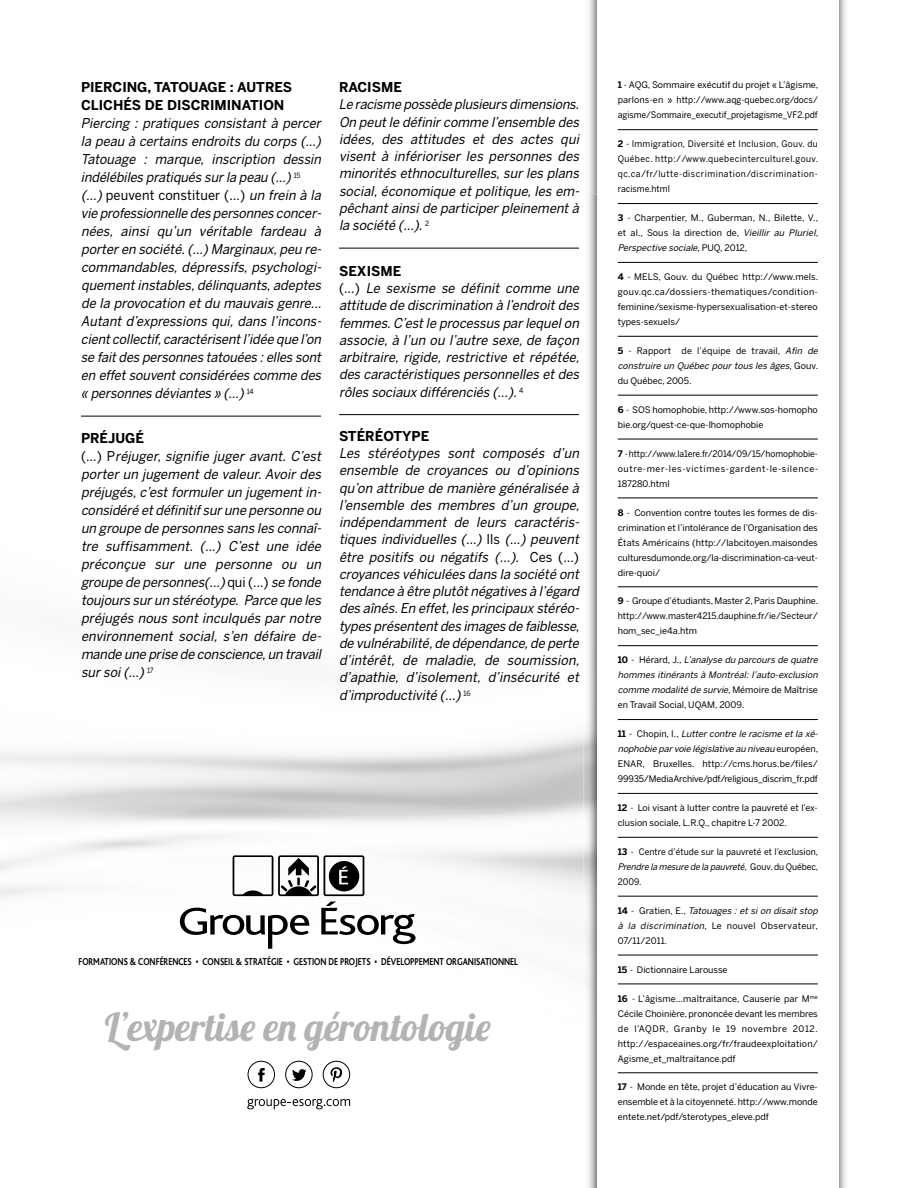
<style>
.page{position:relative;width:918px;height:1188px;background:#fff}
.page>*{position:absolute;margin:0;border:0;box-sizing:border-box;transform-origin:0 0}
.t1{font:39px "Lobster 1.4";color:#b3b3b3}
.t2{font:italic 13.5px/17.2px "Benton Sans";color:#000;scale:.95 1}
.t3{font:italic 13.5px/18px "Benton Sans";color:#000;scale:.94 1}
.t4{font:700 13.5px/18px "Benton Sans";color:#000}
.t5{font:700 10.5px "Bliss";color:#000;scale:.8 1}
.t6{font:9px/15px "Benton Sans";color:#000;text-align:justify}
.t7{font:italic 9px/15px "Benton Sans";color:#000}
.t8{font:9px/15px "Benton Sans";color:#000;text-align:justify;scale:.95 1}
.s1{font-style:normal}
.s2{font-weight:700;font-style:normal}
.s3{font-weight:700}
.s4{font-style:italic}
</style>
<div class="page">
<img style="left:0;top:247px;width:584px;height:863px">
<hr style="left:81px;top:416px;width:240px;height:1px;background:#000">
<hr style="left:339px;top:248px;width:240px;height:1px;background:#000">
<hr style="left:339px;top:414px;width:240px;height:1px;background:#000">
<img style="left:839px;top:0;width:7px;height:1188px">
<img style="left:589px;top:0;width:8px;height:192px">
<img style="left:584px;top:192px;width:13px;height:996px">
<hr style="left:618px;top:129px;width:200px;height:1px;background:#000">
<hr style="left:618px;top:203px;width:200px;height:1px;background:#000">
<hr style="left:618px;top:262px;width:200px;height:1px;background:#000">
<hr style="left:618px;top:336px;width:200px;height:1px;background:#000">
<hr style="left:618px;top:395px;width:200px;height:1px;background:#000">
<hr style="left:618px;top:439px;width:200px;height:1px;background:#000">
<hr style="left:618px;top:498px;width:200px;height:1px;background:#000">
<hr style="left:618px;top:587px;width:200px;height:1px;background:#000">
<hr style="left:618px;top:645px;width:200px;height:1px;background:#000">
<hr style="left:618px;top:719px;width:200px;height:1px;background:#000">
<hr style="left:618px;top:793px;width:200px;height:1px;background:#000">
<hr style="left:618px;top:837px;width:200px;height:1px;background:#000">
<hr style="left:618px;top:896px;width:200px;height:1px;background:#000">
<hr style="left:618px;top:955px;width:200px;height:1px;background:#000">
<hr style="left:618px;top:984px;width:200px;height:1px;background:#000">
<hr style="left:618px;top:1073px;width:200px;height:1px;background:#000">
<svg style="left:180px;top:908px;width:129px;height:41px"></svg>
<svg style="left:321px;top:902px;width:95px;height:42px"></svg>
<svg style="left:233px;top:855px;width:131px;height:41px"></svg>
<svg style="left:247px;top:1099px;width:103px;height:10px"></svg>
<svg style="left:258px;top:1068px;width:7px;height:14px"></svg>
<div style="left:248px;top:1061px;width:27px;height:27px;border:1px solid #000;border-radius:50%"></div>
<svg style="left:331px;top:1067px;width:11px;height:15px"></svg>
<div style="left:323px;top:1061px;width:27px;height:27px;border:1px solid #000;border-radius:50%"></div>
<div style="left:285px;top:1061px;width:28px;height:27px;border:1px solid #000;border-radius:50%"></div>
<svg style="left:292px;top:1069px;width:14px;height:12px"></svg>
<h2 class="t4" style="left:81px;top:78px;width:213px">PIERCING, TATOUAGE : AUTRES<br>CLICHÉS DE DISCRIMINATION</h2>
<p class="t3" style="left:81px;top:114px;width:259px">Piercing : pratiq ues consistant à percer la peau à certains endroits du corps (…)<br>Tatouage : marq ue, inscription dessin indélébiles pratiqués sur la peau (…) <sup>1</sup> <sup>5 </sup>(…) <span class="s1">peuvent constituer (…)</span> un frein à la vie professionnelle des personnes concer&shy;nées, ainsi q u’un véritable fardeau à porter en société. (…) Marginaux, peu re&shy;commandables, dépressifs, psychologi&shy;q uement instables, délinq uants, adeptes de la provocation et du mauvais genre...<br>Autant d’expressions q ui, dans l’incons&shy;cient collectif, caractérisent l’idée q ue l’on se fait des personnes tatouées : elles sont en effet souvent considérées comme des « personnes déviantes » (…) <sup>14</sup></p>
<p class="t2" style="left:81px;top:429px;width:256px;line-height:18px"><span class="s2">PRÉJUGÉ<br></span><span class="s1">( … ) P</span> réjuger, signifie juger avant. C’est porter un jugement de valeur. Avoir des préjugés, c’est formuler un jugement in&shy;considéré et définitif sur une personne ou un groupe de personnes sans les connaî&shy;tre suffisamment. (…) C’est une idée préconçue sur une personne ou un groupe de personnes(…) <span class="s1">q u i ( … )</span> se fonde toujours sur un stéréotype. Parce q ue les préjugés nous sont inculq ués par notre environnement social, s’en défaire de&shy;mande une prise de conscience, un travail sur soi (…) <sup>17</sup></p>
<h2 class="t4" style="left:339px;top:78px;width:64px">RACISME</h2>
<p class="t3" style="left:339px;top:96px;width:259px;line-height:17.2px;text-align:justify">Le racisme possède plusieurs dimensions.<br>On peut le définir comme l’ensemble des idées, des attitudes et des actes q ui visent à inférioriser les personnes des minorités ethnoculturelles, sur les plans social, économique et politique, les em&shy;pêchant ainsi de participer pleinement à la société (…). <sup>2</sup></p>
<p class="t2" style="left:339px;top:263px;width:257px"><span class="s2">SEXISME<br></span><span class="s1">( … )</span> Le sexisme se définit comme une attitude de discrimination à l’endroit des femmes. C’est le processus par leq uel on associe, à l’un ou l’autre sexe, de façon arbitraire, rigide, restrictive et répétée, des caractéristiq ues personnelles et des rôles sociaux différenciés (…). <sup>4</sup></p>
<h2 class="t4" style="left:339px;top:427px;width:92px">STÉRÉOTYPE</h2>
<p class="t2" style="left:339px;top:445px;width:257px">Les stéréotypes sont composés d’un ensemble de croyances ou d’opinions q u’on attribue de manière généralisée à l’ensemble des membres d’un groupe, indépendamment de leurs caractéris&shy;tiques individuelles (…) <span class="s1">I l s</span> (…) peuvent être positifs ou négatifs (…). <span class="s1">Ces ( … ) </span>croyances véhiculées dans la société ont tendance à être plutôt négatives à l’égard des aînés. En effet, les principaux stéréo&shy;types présentent des images de faiblesse, de vulnérabilité, de dépendance, de perte d’intérêt, de maladie, de soumission, d’apathie, d’isolement, d’insécurité et d’improductivité (…) <sup>16</sup></p>
<p class="t5" style="left:78px;top:958px;width:551px">FORMATIONS &amp; CONFÉRENCES • CONSEIL &amp; STRATÉGIE • GESTION DE PROJETS • DÉVELOPPEMENT ORGANISATIONNEL</p>
<h1 class="t1" style="left:105px;top:1002px;width:388px">L’expertise en gérontologie</h1>
<p class="t6" style="left:618px;top:78px;width:202px"><span class="s3">1</span> - AQG, Sommaire exécutif du projet « L’âgisme, parlons-en » http://www.aqg-quebec.org/docs/ agisme/Sommaire_executif_projetagisme_VF2.pdf</p>
<p class="t6" style="left:618px;top:137px;width:202px"><span class="s3">2</span> - Immigration, Diversité et Inclusion, Gouv. du Québec. http://www.quebecinterculturel.gouv. qc.ca/fr/lutte-discrimination/discrimination&shy;racisme.html</p>
<p class="t6" style="left:618px;top:211px;width:203px;text-align:left"><span class="s3">3</span> - Charpentier, M., Guberman, N., Bilette, V., et al., Sous la direction de, <span class="s4">Vieillir au Pluriel,<br>Perspective sociale</span>, PU Q, 20 1 2 ,</p>
<p class="t6" style="left:618px;top:269px;width:202px"><span class="s3">4</span> - MELS, Gouv. du Québec http://www.mels. gouv.qc.ca/dossiers-thematiques/condition&shy;feminine/sexisme-hypersexualisation-et-stereo types-sexuels/</p>
<p class="t6" style="left:618px;top:343px;width:203px;text-align:left"><span class="s3">5</span> - Rapport de l’équipe de travail, <span class="s4">Afin de construire un Québec pour tous les âges</span>, G o u v. du Québec, 2005.</p>
<p class="t6" style="left:618px;top:402px;width:202px"><span class="s3">6</span> <span class="s4">-</span> SOS homophobie, http://www.sos-homopho bie.org/quest-ce-que-lhomophobie</p>
<p class="t8" style="left:618px;top:446px;width:213px"><span class="s3">7</span> <span class="s4">-</span>http://www.la1ere.fr/2014/09/15/homophobie&shy;outre-mer-les-victimes-gardent-le-silence-187280.html</p>
<p class="t6" style="left:618px;top:505px;width:202px"><span class="s3">8</span> <span class="s4">-</span> Convention contre toutes les formes de dis&shy;crimination et l’intolérance de l’Organisation des États Américains (http://labcitoyen.maisondes culturesdumonde.org/la-discrimination-ca-veut&shy;dire-quoi/</p>
<p class="t6" style="left:618px;top:594px;width:202px"><span class="s3">9</span> <span class="s4">-</span> Groupe d’étudiants, Master 2, Paris Dauphine. http://www.master4215.dauphine.fr/ie/Secteur/ hom_sec_ie4a.htm</p>
<p class="t7" style="left:618px;top:653px;width:203px"><span class="s2">10</span> - <span class="s1">H é ra rd , J. ,</span> L’analyse du parcours de quatre hommes itinérants à Montréal: l’auto-exclusion commemodalitédesurvie,<span class="s1">Mémoire de Maîtrise en Travail Social, UQAM, 2009.</span></p>
<p class="t6" style="left:618px;top:727px;width:203px;text-align:left"><span class="s3">1 1</span> <span class="s4">-</span> C h o p i n , I . , <span class="s4">Lutter contre le racisme et la xé&shy;nophobie par voie législative au niveau</span> e u ro p é e n , ENAR, Bruxelles. http://cms.horus.be/files/ 99935/MediaArchive/pdf/religious_discrim_fr.pdf</p>
<p class="t6" style="left:618px;top:800px;width:202px"><span class="s3">12</span> <span class="s4">-</span> Loi visant à lutter contre la pauvreté et l’ex&shy;clusion sociale, L.R.Q., chapitre L-7 2002.</p>
<p class="t8" style="left:618px;top:844px;width:212px"><span class="s3">13</span> <span class="s4">-</span> Centre d’étude sur la pauvreté et l’exclusion, <span class="s4">Prendre la mesure de la pauvreté,</span> G o u v. d u Qu é b e c, 2009.</p>
<p class="t7" style="left:618px;top:903px;width:203px"><span class="s2">14</span> - <span class="s1">Gratien, E.,</span> Tatouages : et si on disait stop à la discrimination<span class="s1">, Le nouvel Observateur,<br>07/11/2011.</span></p>
<p class="t6" style="left:618px;top:962px;width:111px"><span class="s3">15</span> <span class="s4">-</span> Dictionnaire Larousse</p>
<p class="t6" style="left:618px;top:991px;width:202px"><span class="s3">16</span> <span class="s4">-</span> L’âgisme…maltraitance, Causerie par M<sup>me </sup>Cécile Choinière, prononcée devant les membres de l’AQDR, Granby le 19 novembre 2012. http://espaceaines.org/fr/fraudeexploitation/ Agisme_et_maltraitance.pdf</p>
<p class="t6" style="left:618px;top:1080px;width:202px"><span class="s3">17</span> <span class="s4">-</span> Monde en tête, projet d’éducation au Vivre&shy;ensemble et à la citoyenneté. http://www.monde entete.net/pdf/sterotypes_eleve.pdf</p>
</div>
